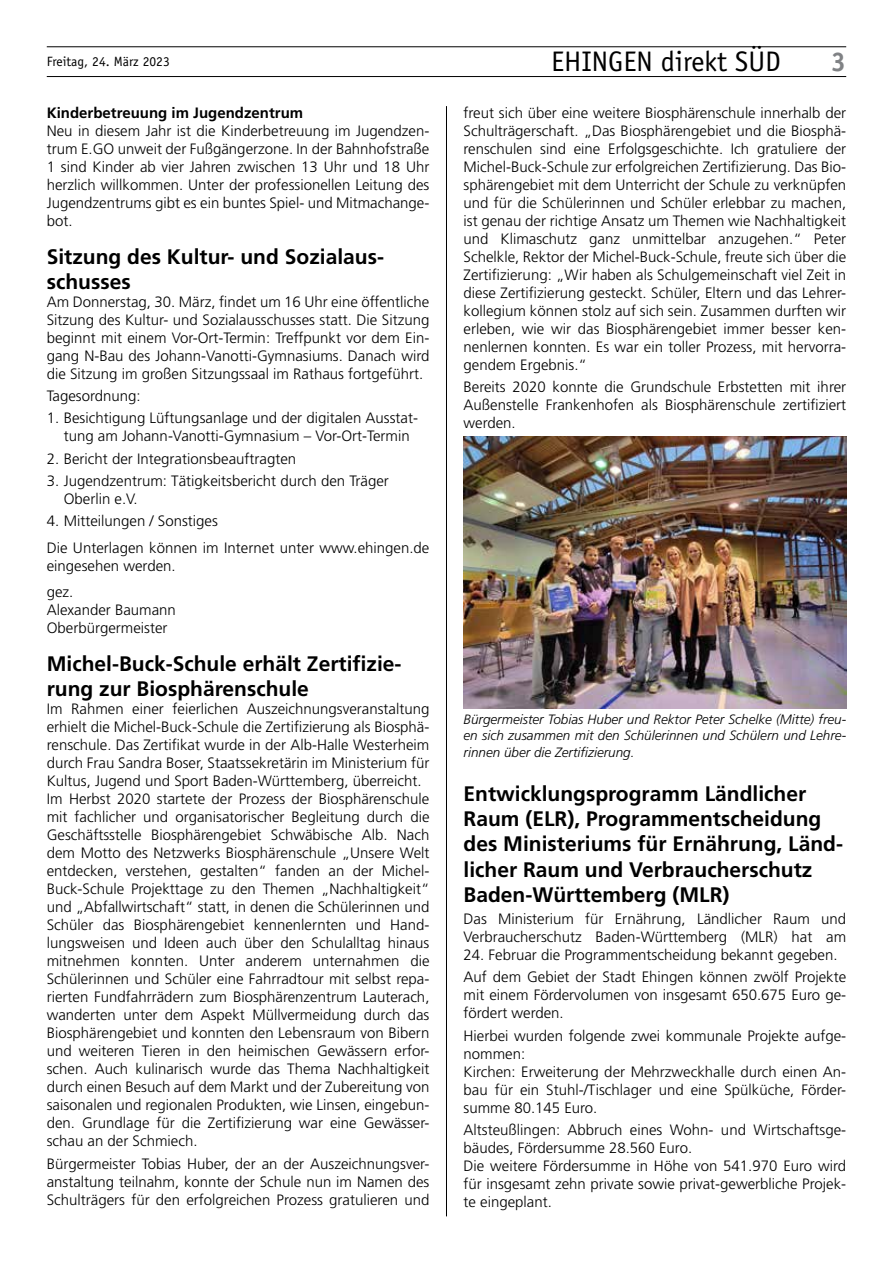
<style>
.page{position:relative;width:893px;height:1263px;background:#fff}
.page>*{position:absolute;margin:0;border:0;box-sizing:border-box;transform-origin:0 0}
.t1{font:28.35px "Officina Sans";color:#000}
.t2{font:700 27px "Officina Sans";color:#808285}
.t3{font:700 21px/25.2px "Frutiger";color:#000}
.t4{font:300 15px/18px "Frutiger";color:#000}
.t5{font:700 15px "Frutiger";color:#000}
.t6{font:italic 300 13.5px/16.2px "Frutiger";color:#000;text-align:justify}
.t7{font:13.5px "Officina Sans";color:#000}
</style>
<div class="page">
<hr style="left:47px;top:76px;width:799px;height:1px;background:#000">
<hr style="left:47px;top:47px;width:799px;height:1px;background:#000">
<hr style="left:446px;top:106px;width:1px;height:1110px;background:#000">
<img style="left:463px;top:437px;width:383px;height:271px">
<p class="t7" style="left:47px;top:53px;width:124px">Freitag, 24. März 2023</p>
<h1 class="t1" style="left:551px;top:45px;width:231px">EHINGEN direkt SÜD</h1>
<h2 class="t2" style="left:831px;top:45px;width:17px">3</h2>
<p class="t4" style="left:463px;top:104px;width:384px;text-align:justify">freut sich über eine weitere Biosphärenschule innerhalb der Schulträgerschaft. „Das Biosphärengebiet und die Biosphä&shy;renschulen sind eine Erfolgsgeschichte. Ich gratuliere der Michel-Buck-Schule zur erfolgreichen Zertifizierung. Das Bio&shy;sphärengebiet mit dem Unterricht der Schule zu verknüpfen und für die Schülerinnen und Schüler erlebbar zu machen, ist genau der richtige Ansatz um Themen wie Nachhaltigkeit und Klimaschutz ganz unmittelbar anzugehen.“ Peter Schelkle, Rektor der Michel-Buck-Schule, freute sich über die Zertifizierung: „Wir haben als Schulgemeinschaft viel Zeit in diese Zertifizierung gesteckt. Schüler, Eltern und das Lehrer&shy;kollegium können stolz auf sich sein. Zusammen durften wir erleben, wie wir das Biosphärengebiet immer besser ken&shy;nenlernen konnten. Es war ein toller Prozess, mit hervorra&shy;gendem Ergebnis.“</p>
<p class="t4" style="left:463px;top:378px;width:384px;text-align:justify">Bereits 2020 konnte die Grundschule Erbstetten mit ihrer Außenstelle Frankenhofen als Biosphärenschule zertifiziert werden.</p>
<p class="t5" style="left:47px;top:103px;width:258px">Kinderbetreuung im Jugendzentrum</p>
<p class="t4" style="left:47px;top:122px;width:384px;text-align:justify">Neu in diesem Jahr ist die Kinderbetreuung im Jugendzen&shy;trum E.GO unweit der Fußgängerzone. In der Bahnhofstraße 1 sind Kinder ab vier Jahren zwischen 13 Uhr und 18 Uhr herzlich willkommen. Unter der professionellen Leitung des Jugendzentrums gibt es ein buntes Spiel- und Mitmachange&shy;bot.</p>
<h3 class="t3" style="left:47px;top:244px;width:339px">Sitzung des Kultur- und Sozialaus&shy;schusses</h3>
<p class="t4" style="left:47px;top:293px;width:384px;text-align:justify">Am Donnerstag, 30. März, findet um 16 Uhr eine öffentliche Sitzung des Kultur- und Sozialausschusses statt. Die Sitzung beginnt mit einem Vor-Ort-Termin: Treffpunkt vor dem Ein&shy;gang N-Bau des Johann-Vanotti-Gymnasiums. Danach wird die Sitzung im großen Sitzungssaal im Rathaus fortgeführt.</p>
<p class="t4" style="left:47px;top:387px;width:95px">Tagesordnung:</p>
<p class="t4" style="left:47px;top:409px;width:373px;text-align:center">1. Besichtigung Lüftungsanlage und der digitalen Ausstat&shy;tung am Johann-Vanotti-Gymnasium – Vor-Ort-Termin</p>
<p class="t4" style="left:47px;top:449px;width:251px">2. Bericht der Integrationsbeauftragten</p>
<p class="t4" style="left:64px;top:472px;width:327px;text-indent:-17px">3. Jugendzentrum: Tätigkeitsbericht durch den Träger<br>Oberlin e.V.</p>
<p class="t4" style="left:47px;top:508px;width:384px;line-height:26.5px">4. Mitteilungen / Sonstiges<br>Die Unterlagen können im Internet unter www.ehingen.de</p>
<p class="t4" style="left:47px;top:552px;width:130px;line-height:26.5px">eingesehen werden. gez.</p>
<p class="t4" style="left:47px;top:601px;width:131px">Alexander Baumann<br>Oberbürgermeister</p>
<h3 class="t3" style="left:47px;top:651px;width:356px">Michel-Buck-Schule erhält Zertifizie&shy;rung zur Biosphärenschule</h3>
<p class="t4" style="left:47px;top:700px;width:384px">Im Rahmen einer feierlichen Auszeichnungsveranstaltung erhielt die Michel-Buck-Schule die Zertifizierung als Biosphä&shy;renschule. Das Zertifikat wurde in der Alb-Halle Westerheim durch Frau Sandra Boser, Staatssekretärin im Ministerium für Kultus, Jugend und Sport Baden-Württemberg, überreicht.<br>Im Herbst 2020 startete der Prozess der Biosphärenschule mit fachlicher und organisatorischer Begleitung durch die Geschäftsstelle Biosphärengebiet Schwäbische Alb. Nach dem Motto des Netzwerks Biosphärenschule „Unsere Welt entdecken, verstehen, gestalten“ fanden an der Michel-Buck-Schule Projekttage zu den Themen „Nachhaltigkeit“ und „Abfallwirtschaft“ statt, in denen die Schülerinnen und Schüler das Biosphärengebiet kennenlernten und Hand&shy;lungsweisen und Ideen auch über den Schulalltag hinaus mitnehmen konnten. Unter anderem unternahmen die Schülerinnen und Schüler eine Fahrradtour mit selbst repa&shy;rierten Fundfahrrädern zum Biosphärenzentrum Lauterach, wanderten unter dem Aspekt Müllvermeidung durch das Biosphärengebiet und konnten den Lebensraum von Bibern und weiteren Tieren in den heimischen Gewässern erfor&shy;schen. Auch kulinarisch wurde das Thema Nachhaltigkeit durch einen Besuch auf dem Markt und der Zubereitung von saisonalen und regionalen Produkten, wie Linsen, eingebun&shy;den. Grundlage für die Zertifizierung war eine Gewässer&shy;schau an der Schmiech.</p>
<p class="t4" style="left:47px;top:1154px;width:384px;text-align:justify">Bürgermeister Tobias Huber, der an der Auszeichnungsver&shy;anstaltung teilnahm, konnte der Schule nun im Namen des Schulträgers für den erfolgreichen Prozess gratulieren und</p>
<p class="t6" style="left:463px;top:712px;width:384px">Bürgermeister Tobias Huber und Rektor Peter Schelke (Mitte) freu&shy;en sich zusammen mit den Schülerinnen und Schülern und Lehre&shy;rinnen über die Zertifizierung.</p>
<h3 class="t3" style="left:463px;top:781px;width:381px">Entwicklungsprogramm Ländlicher Raum (ELR), Programmentscheidung des Ministeriums für Ernährung, Länd&shy;licher Raum und Verbraucherschutz Baden-Württemberg (MLR)</h3>
<p class="t4" style="left:463px;top:910px;width:384px">Das Ministerium für Ernährung, Ländlicher Raum und<br>Verbraucherschutz Baden-Württemberg (MLR) hat am</p>
<p class="t4" style="left:463px;top:944px;width:384px;line-height:22.2px">24. Februar die Programmentscheidung bekannt gegeben.<br>Auf dem Gebiet der Stadt Ehingen können zwölf Projekte</p>
<p class="t4" style="left:463px;top:986px;width:384px">mit einem Fördervolumen von insgesamt 650.675 Euro ge&shy;fördert werden.</p>
<p class="t4" style="left:463px;top:1026px;width:384px">Hierbei wurden folgende zwei kommunale Projekte aufge&shy;nommen:<br>Kirchen: Erweiterung der Mehrzweckhalle durch einen An&shy;bau für ein Stuhl-/Tischlager und eine Spülküche, Förder&shy;summe 80.145 Euro.</p>
<p class="t4" style="left:463px;top:1121px;width:384px">Altsteußlingen: Abbruch eines Wohn- und Wirtschaftsge&shy;bäudes, Fördersumme 28.560 Euro.<br>Die weitere Fördersumme in Höhe von 541.970 Euro wird für insgesamt zehn private sowie privat-gewerbliche Projek&shy;te eingeplant.</p>
</div>
